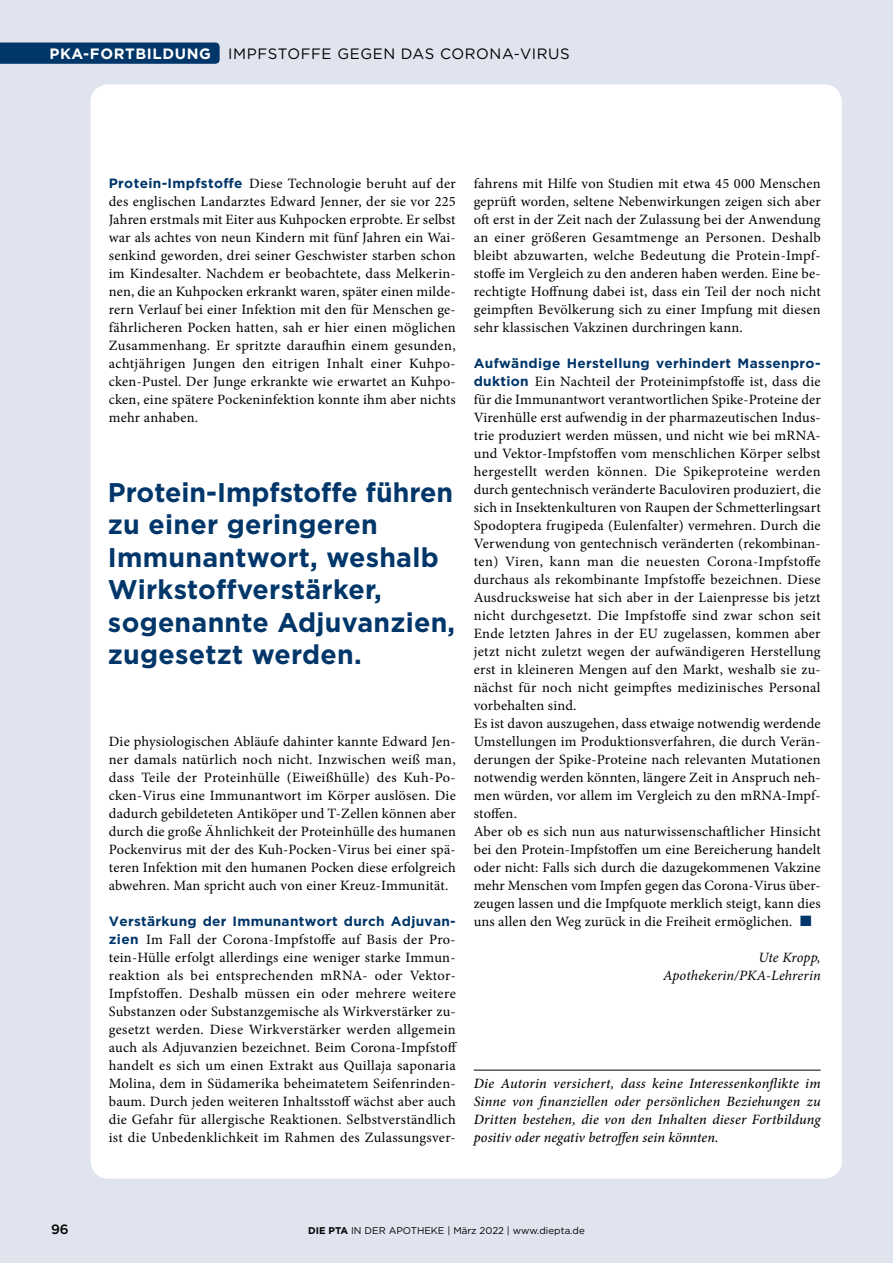
<style>
.page{position:relative;width:893px;height:1263px;background:#e0e4ef}
.page>*{position:absolute;margin:0;border:0;box-sizing:border-box;transform-origin:0 0}
.t1{font:700 27px/32.4px "Gotham";letter-spacing:.01em;color:#003669}
.t2{font:15px "Gotham";letter-spacing:.04em;color:#000}
.t3{font:700 15px "Gotham";letter-spacing:.04em;color:#fff}
.t4{font:14.25px/18px "Minion Pro";letter-spacing:.015em;color:#000;text-align:justify}
.t5{font:italic 500 14.25px/18px "Minion Pro";letter-spacing:.005em;color:#000;text-align:justify}
.t6{font:italic 14.25px/18px "Minion Pro";letter-spacing:.005em;color:#000;text-align:right}
.t7{font:700 13.5px "Gotham";letter-spacing:.025em;color:#003669}
.t8{font:500 13.5px "Gotham";color:#000}
.t9{font:9.75px "Gotham";color:#000}
.s1{font-family:"Gotham";font-weight:700;font-size:13.5px;color:#003669}
.s2{color:#003669}
.s3{font-weight:700}
</style>
<div class="page">
<div style="left:0;top:43px;width:220px;height:21px;background:#003669"></div>
<div style="left:91px;top:84px;width:751px;height:1094px;background:#fff;border-radius:18px"></div>
<hr style="left:474px;top:1070px;width:347px;height:1px;background:#000">
<p class="t3" style="left:50px;top:44px;width:163px">PKA-FORTBILDUNG</p>
<p class="t2" style="left:228px;top:44px;width:343px">IMPFSTOFFE GEGEN DAS CORONA-VIRUS</p>
<p class="t4" style="left:109px;top:175px;width:348px"><span class="s1">Protein-Impfstoffe</span> Diese Technologie beruht auf der des englischen Landarztes Edward Jenner, der sie vor 225<br>Jahren erstmals mit Eiter aus Kuhpocken erprobte. Er selbst war als achtes von neun Kindern mit fünf Jahren ein Wai&shy;senkind geworden, drei seiner Geschwister starben schon im Kindesalter. Nachdem er beobachtete, dass Melkerin&shy;nen, die an Kuhpocken erkrankt waren, später einen milde&shy;rern Verlauf bei einer Infektion mit den für Menschen ge&shy;fährlicheren Pocken hatten, sah er hier einen möglichen Zusammenhang. Er spritzte daraufhin einem gesunden, achtjährigen Jungen den eitrigen Inhalt einer Kuhpo&shy;cken-Pustel. Der Junge erkrankte wie erwartet an Kuhpo&shy;cken, eine spätere Pockeninfektion konnte ihm aber nichts mehr anhaben.</p>
<h1 class="t1" style="left:108px;top:476px;width:349px">Protein-Impfstoffe führen zu einer geringeren<br>Immunantwort, weshalb<br>Wirkstoffverstärker, sogenannte Adjuvanzien, zugesetzt werden.</h1>
<p class="t4" style="left:109px;top:733px;width:349px">Die physiologischen Abläufe dahinter kannte Edward Jen&shy;ner damals natürlich noch nicht. Inzwischen weiß man, dass Teile der Proteinhülle (Eiweißhülle) des Kuh-Po&shy;cken-Virus eine Immunantwort im Körper auslösen. Die dadurch gebildeteten Antiköper und T-Zellen können aber durch die große Ähnlichkeit der Proteinhülle des humanen Pockenvirus mit der des Kuh-Pocken-Virus bei einer spä&shy;teren Infektion mit den humanen Pocken diese erfolgreich abwehren. Man spricht auch von einer Kreuz-Immunität.</p>
<p class="t7" style="left:109px;top:912px;width:348px">Verstärkung der Immunantwort durch Adjuvan-</p>
<p class="t4" style="left:109px;top:931px;width:350px;text-align:left"><span class="s1">zien</span> Im Fall der Corona-Impfstoffe auf Basis der Pro&shy;tein-Hülle erfolgt allerdings eine weniger starke Immun&shy;reaktion als bei entsprechenden mRNA- oder Vektor-Impfstoffen. Deshalb müssen ein oder mehrere weitere Substanzen oder Substanzgemische als Wirkverstärker zu&shy;gesetzt werden. Diese Wirkverstärker werden allgemein auch als Adjuvanzien bezeichnet. Beim Corona-Impfstoff handelt es sich um einen Extrakt aus Quillaja saponaria Molina, dem in Südamerika beheimatetem Seifenrinden&shy;baum. Durch jeden weiteren Inhaltsstoff wächst aber auch die Gefahr für allergische Reaktionen. Selbstverständlich ist die Unbedenklichkeit im Rahmen des Zulassungsver-</p>
<p class="t4" style="left:474px;top:175px;width:349px">fahrens mit Hilfe von Studien mit etwa 45 000 Menschen geprüft worden, seltene Nebenwirkungen zeigen sich aber oft erst in der Zeit nach der Zulassung bei der Anwendung an einer größeren Gesamtmenge an Personen. Deshalb bleibt abzuwarten, welche Bedeutung die Protein-Impf&shy;stoffe im Vergleich zu den anderen haben werden. Eine be&shy;rechtigte Hoffnung dabei ist, dass ein Teil der noch nicht geimpften Bevölkerung sich zu einer Impfung mit diesen sehr klassischen Vakzinen durchringen kann.</p>
<p class="t7" style="left:474px;top:354px;width:348px">Aufwändige Herstellung verhindert Massenpro-</p>
<p class="t4" style="left:474px;top:373px;width:348px;text-align:left"><span class="s1">duktion</span> Ein Nachteil der Proteinimpfstoffe ist, dass die für die Immunantwort verantwortlichen Spike-Proteine der Virenhülle erst aufwendig in der pharmazeutischen Indus&shy;trie produziert werden müssen, und nicht wie bei mRNA&shy;und Vektor-Impfstoffen vom menschlichen Körper selbst hergestellt werden können. Die Spikeproteine werden durch gentechnisch veränderte Baculoviren produziert, die sich in Insektenkulturen von Raupen der Schmetterlingsart Spodoptera frugipeda (Eulenfalter) vermehren. Durch die Verwendung von gentechnisch veränderten (rekombinan&shy;ten) Viren, kann man die neuesten Corona-Impfstoffe durchaus als rekombinante Impfstoffe bezeichnen. Diese Ausdrucksweise hat sich aber in der Laienpresse bis jetzt nicht durchgesetzt. Die Impfstoffe sind zwar schon seit Ende letzten Jahres in der EU zugelassen, kommen aber jetzt nicht zuletzt wegen der aufwändigeren Herstellung erst in kleineren Mengen auf den Markt, weshalb sie zu&shy;nächst für noch nicht geimpftes medizinisches Personal vorbehalten sind.<br>Es ist davon auszugehen, dass etwaige notwendig werdende Umstellungen im Produktionsverfahren, die durch Verän&shy;derungen der Spike-Proteine nach relevanten Mutationen notwendig werden könnten, längere Zeit in Anspruch neh&shy;men würden, vor allem im Vergleich zu den mRNA-Impf&shy;stoffen.<br>Aber ob es sich nun aus naturwissenschaftlicher Hinsicht bei den Protein-Impfstoffen um eine Bereicherung handelt oder nicht: Falls sich durch die dazugekommenen Vakzine mehr Menschen vom Impfen gegen das Corona-Virus über&shy;zeugen lassen und die Impfquote merklich steigt, kann dies uns allen den Weg zurück in die Freiheit ermöglichen. <span class="s2">■</span></p>
<p class="t6" style="left:663px;top:949px;width:159px">Ute Kropp,<br>Apothekerin/PKA-Lehrerin</p>
<p class="t5" style="left:474px;top:1074px;width:348px">Die Autorin versichert, dass keine Interessenkonflikte im Sinne von finanziellen oder persönlichen Beziehungen zu Dritten bestehen, die von den Inhalten dieser Fortbildung positiv oder negativ betroffen sein könnten.</p>
<p class="t8" style="left:51px;top:1220px;width:19px">96</p>
<p class="t9" style="left:308px;top:1224px;width:278px"><span class="s3">DIE PTA</span> IN DER APOTHEKE | März 2022 | www.diepta.de</p>
</div>
